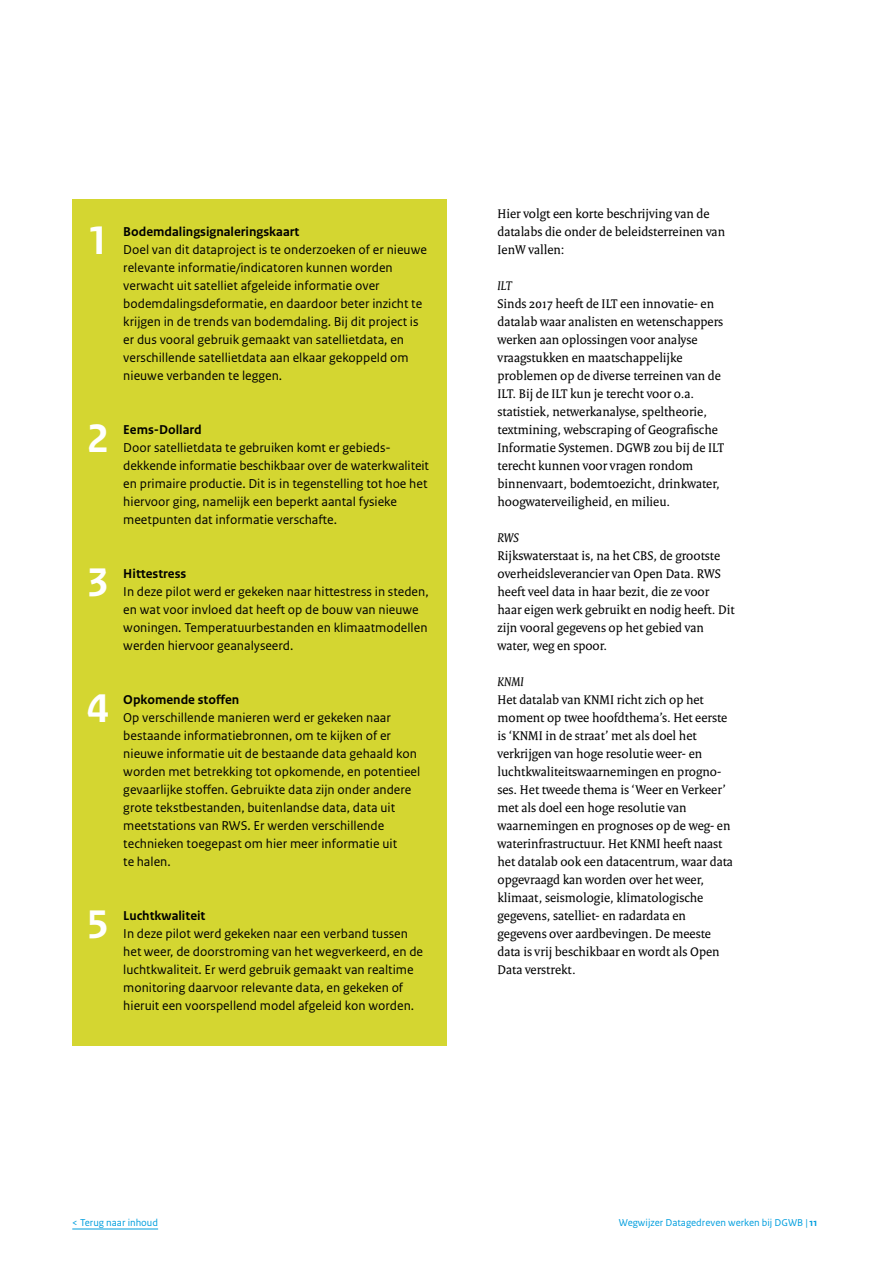
<style>
.page{position:relative;width:893px;height:1263px;background:#fff}
.page>*{position:absolute;margin:0;border:0;box-sizing:border-box;transform-origin:0 0}
._25_RO_Kader_Broodte{font:700 42px "Rijksoverheid Sans Text";color:#fff}
._24_RO_Kader_Broodte{font:13.5px/18px "Rijksoverheid Sans Text";color:#000}
._10_RO_Broodtekst{font:13.5px/18px "Rijksoverheid Serif";color:#000}
._24_RO_Kader_Broodte-2{font:700 13.5px "Rijksoverheid Sans Text";color:#000}
._06_RO_Subalineakop{font:italic 13.5px "Rijksoverheid Serif";color:#000}
.t1{font:10.5px "Rijksoverheid Sans Text";color:#009ede}
.s1{font-weight:700}
</style>
<div class="page">
<div style="left:72px;top:200px;width:374px;height:846px;background:#d4d631"></div>
<hr style="left:72px;top:1228px;width:86px;height:1px;background:#009ede">
<p class="_25_RO_Kader_Broodte" style="left:87px;top:216px;width:24px">1</p>
<p class="_25_RO_Kader_Broodte" style="left:87px;top:414px;width:24px">2</p>
<p class="_24_RO_Kader_Broodte-2" style="left:123px;top:224px;width:178px">Bodemdalingsignaleringskaart</p>
<p class="_24_RO_Kader_Broodte" style="left:123px;top:241px;width:305px">Doel van dit dataproject is te onderzoeken of er nieuwe relevante informatie/indicatoren kunnen worden verwacht uit satelliet afgeleide informatie over bodemdalingsdeformatie, en daardoor beter inzicht te krijgen in de trends van bodemdaling. Bij dit project is er dus vooral gebruik gemaakt van satellietdata, en verschillende satellietdata aan elkaar gekoppeld om nieuwe verbanden te leggen.</p>
<p class="_24_RO_Kader_Broodte-2" style="left:123px;top:422px;width:80px">Eems-Dollard</p>
<p class="_24_RO_Kader_Broodte" style="left:123px;top:439px;width:307px">Door satellietdata te gebruiken komt er gebieds&shy;dekkende informatie beschikbaar over de waterkwaliteit en primaire productie. Dit is in tegenstelling tot hoe het hiervoor ging, namelijk een beperkt aantal fysieke meetpunten dat informatie verschafte.</p>
<p class="_25_RO_Kader_Broodte" style="left:87px;top:558px;width:24px">3</p>
<p class="_24_RO_Kader_Broodte-2" style="left:123px;top:566px;width:64px">Hittestress</p>
<p class="_24_RO_Kader_Broodte" style="left:123px;top:583px;width:307px">In deze pilot werd er gekeken naar hittestress in steden, en wat voor invloed dat heeft op de bouw van nieuwe woningen. Temperatuurbestanden en klimaatmodellen werden hiervoor geanalyseerd.</p>
<p class="_25_RO_Kader_Broodte" style="left:87px;top:684px;width:24px">4</p>
<p class="_24_RO_Kader_Broodte-2" style="left:123px;top:692px;width:118px">Opkomende stoffen</p>
<p class="_24_RO_Kader_Broodte" style="left:123px;top:709px;width:299px">Op verschillende manieren werd er gekeken naar bestaande informatiebronnen, om te kijken of er nieuwe informatie uit de bestaande data gehaald kon worden met betrekking tot opkomende, en potentieel gevaarlijke stoffen. Gebruikte data zijn onder andere grote tekstbestanden, buitenlandse data, data uit meetstations van RWS. Er werden verschillende technieken toegepast om hier meer informatie uit<br>te halen.</p>
<p class="_25_RO_Kader_Broodte" style="left:87px;top:900px;width:24px">5</p>
<p class="_24_RO_Kader_Broodte-2" style="left:123px;top:908px;width:84px">Luchtkwaliteit</p>
<p class="_24_RO_Kader_Broodte" style="left:123px;top:925px;width:301px">In deze pilot werd gekeken naar een verband tussen het weer, de doorstroming van het wegverkeerd, en de luchtkwaliteit. Er werd gebruik gemaakt van realtime monitoring daarvoor relevante data, en gekeken of hieruit een voorspellend model afgeleid kon worden.</p>
<p class="_10_RO_Broodtekst" style="left:497px;top:204px;width:229px">Hier volgt een korte beschrijving van de datalabs die onder de beleidsterreinen van<br>IenW vallen:</p>
<p class="_06_RO_Subalineakop" style="left:497px;top:277px;width:16px">ILT</p>
<p class="_10_RO_Broodtekst" style="left:497px;top:294px;width:228px">Sinds 2017 heeft de ILT een innovatie- en datalab waar analisten en wetenschappers werken aan oplossingen voor analyse vraagstukken en maatschappelijke problemen op de diverse terreinen van de ILT. Bij de ILT kun je terecht voor o.a. statistiek, netwerkanalyse, speltheorie, textmining, webscraping of Geografische Informatie Systemen. DGWB zou bij de ILT terecht kunnen voor vragen rondom binnenvaart, bodemtoezicht, drinkwater, hoogwaterveiligheid, en milieu.</p>
<p class="_06_RO_Subalineakop" style="left:497px;top:529px;width:23px">RWS</p>
<p class="_10_RO_Broodtekst" style="left:497px;top:546px;width:239px">Rijkswaterstaat is, na het CBS, de grootste overheidsleverancier van Open Data. RWS heeft veel data in haar bezit, die ze voor haar eigen werk gebruikt en nodig heeft. Dit zijn vooral gegevens op het gebied van water, weg en spoor.</p>
<p class="_06_RO_Subalineakop" style="left:497px;top:673px;width:28px">KNMI</p>
<p class="_10_RO_Broodtekst" style="left:497px;top:690px;width:237px">Het datalab van KNMI richt zich op het moment op twee hoofdthema’s. Het eerste is ‘KNMI in de straat’ met als doel het verkrijgen van hoge resolutie weer- en luchtkwaliteitswaarnemingen en progno&shy;ses. Het tweede thema is ‘Weer en Verkeer’ met als doel een hoge resolutie van waarnemingen en prognoses op de weg- en waterinfrastructuur. Het KNMI heeft naast het datalab ook een datacentrum, waar data opgevraagd kan worden over het weer, klimaat, seismologie, klimatologische gegevens, satelliet- en radardata en gegevens over aardbevingen. De meeste data is vrij beschikbaar en wordt als Open Data verstrekt.</p>
<p class="t1" style="left:72px;top:1216px;width:87px">&lt; Terug naar inhoud</p>
<p class="t1" style="left:619px;top:1216px;width:200px">Wegwijzer Datagedreven werken bij DGWB | <span class="s1">11</span></p>
</div>
